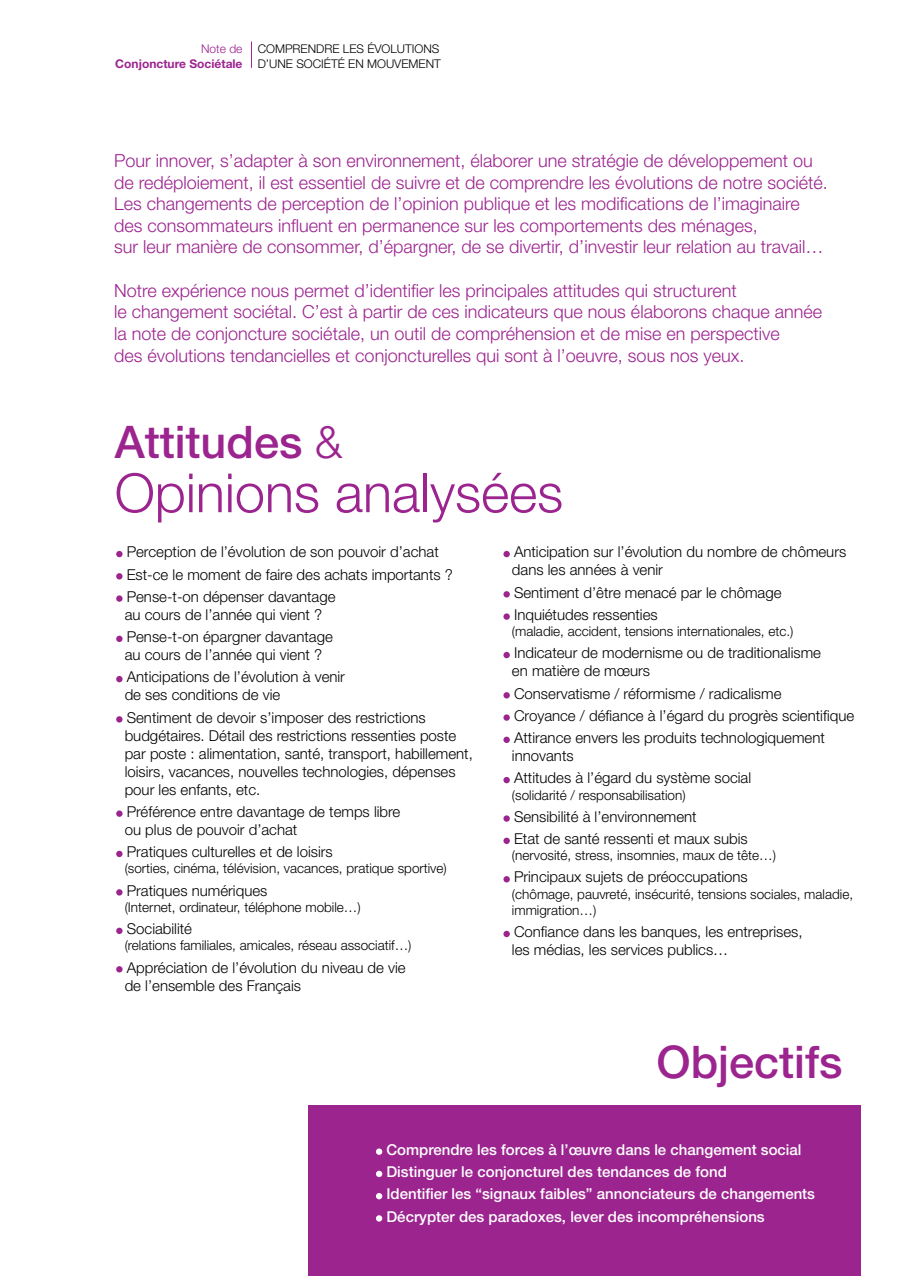
<style>
.page{position:relative;width:915px;height:1276px;background:#fff}
.page>*{position:absolute;margin:0;border:0;box-sizing:border-box;transform-origin:0 0}
.t1{font:300 54px "Helvetica Neue LT Std";color:#9c248f}
.t2{font:500 45px "Helvetica Neue LT Std";color:#9c248f}
.t3{font:300 18px/21.6px "Helvetica Neue LT Std";color:#9c248f}
.t4{font:300 15px/22.2px "Helvetica Neue LT Std";color:#000}
.t5{font:500 15px/22.2px "Helvetica Neue LT Std";color:#fff}
.t6{font:300 13.5px/16.2px "Helvetica Neue LT Std";color:#000}
.t7{font:300 12px/14.4px "Helvetica Neue LT Std";color:#000}
.t8{font:700 12px "Helvetica Neue LT Std";color:#9c248f}
.t9{font:300 12px "Helvetica Neue LT Std";color:#9c248f}
.s1{font-weight:300}
</style>
<div class="page">
<div style="left:308px;top:1106px;width:552px;height:170px;background:#9c248f"></div>
<svg style="left:116px;top:551px;width:6px;height:6px"></svg>
<svg style="left:116px;top:573px;width:6px;height:6px"></svg>
<div style="left:116px;top:595px;width:6px;height:7px;background:#9c248f;border-radius:50%"></div>
<div style="left:116px;top:635px;width:6px;height:7px;background:#9c248f;border-radius:50%"></div>
<svg style="left:116px;top:676px;width:6px;height:6px"></svg>
<svg style="left:116px;top:716px;width:6px;height:6px"></svg>
<div style="left:116px;top:810px;width:6px;height:7px;background:#9c248f;border-radius:50%"></div>
<div style="left:116px;top:850px;width:6px;height:7px;background:#9c248f;border-radius:50%"></div>
<svg style="left:116px;top:889px;width:6px;height:6px"></svg>
<div style="left:116px;top:927px;width:6px;height:7px;background:#9c248f;border-radius:50%"></div>
<svg style="left:116px;top:966px;width:6px;height:6px"></svg>
<svg style="left:503px;top:551px;width:6px;height:6px"></svg>
<svg style="left:503px;top:591px;width:6px;height:6px"></svg>
<div style="left:503px;top:613px;width:6px;height:7px;background:#9c248f;border-radius:50%"></div>
<svg style="left:503px;top:652px;width:6px;height:6px"></svg>
<svg style="left:503px;top:692px;width:6px;height:6px"></svg>
<div style="left:503px;top:714px;width:6px;height:7px;background:#9c248f;border-radius:50%"></div>
<div style="left:503px;top:736px;width:6px;height:7px;background:#9c248f;border-radius:50%"></div>
<svg style="left:503px;top:777px;width:6px;height:6px"></svg>
<div style="left:503px;top:815px;width:6px;height:7px;background:#9c248f;border-radius:50%"></div>
<div style="left:503px;top:837px;width:6px;height:7px;background:#9c248f;border-radius:50%"></div>
<svg style="left:503px;top:876px;width:6px;height:6px"></svg>
<div style="left:503px;top:930px;width:6px;height:7px;background:#9c248f;border-radius:50%"></div>
<svg style="left:376px;top:1148px;width:6px;height:6px"></svg>
<div style="left:376px;top:1170px;width:6px;height:7px;background:#fff;border-radius:50%"></div>
<svg style="left:376px;top:1193px;width:6px;height:6px"></svg>
<svg style="left:376px;top:1215px;width:6px;height:6px"></svg>
<svg style="left:251px;top:41px;width:1px;height:27px"></svg>
<p class="t9" style="left:201px;top:42px;width:43px">Note de</p>
<p class="t8" style="left:115px;top:56px;width:129px">Conjoncture Sociétale</p>
<p class="t7" style="left:257px;top:42px;width:184px">COMPRENDRE LES ÉVOLUTIONS<br>D’UNE SOCIÉTÉ EN MOUVEMENT</p>
<p class="t3" style="left:114px;top:149px;width:715px">Pour innover, s’adapter à son environnement, élaborer une stratégie de développement ou de redéploiement, il est essentiel de suivre et de comprendre les évolutions de notre société.<br>Les changements de perception de l’opinion publique et les modifications de l’imaginaire des consommateurs influent en permanence sur les comportements des ménages,<br>sur leur manière de consommer, d’épargner, de se divertir, d’investir leur relation au travail…</p>
<p class="t3" style="left:114px;top:279px;width:709px">Notre expérience nous permet d’identifier les principales attitudes qui structurent<br>le changement sociétal. C’est à partir de ces indicateurs que nous élaborons chaque année la note de conjoncture sociétale, un outil de compréhension et de mise en perspective<br>des évolutions tendancielles et conjoncturelles qui sont à l’oeuvre, sous nos yeux.</p>
<h2 class="t2" style="left:115px;top:415px;width:229px">Attitudes <span class="s1">&amp;</span></h2>
<h1 class="t1" style="left:115px;top:460px;width:450px">Opinions analysées</h1>
<p class="t4" style="left:127px;top:540px;width:327px">Perception de l’évolution de son pouvoir d’achat<br>Est-ce le moment de faire des achats importants ?<br>Pense-t-on dépenser davantage</p>
<p class="t4" style="left:125px;top:603px;width:209px">au cours de l’année qui vient ?<br>Pense-t-on épargner davantage</p>
<p class="t4" style="left:125px;top:643px;width:222px">au cours de l’année qui vient ?<br>Anticipations de l’évolution à venir</p>
<p class="t4" style="left:125px;top:683px;width:302px">de ses conditions de vie<br>Sentiment de devoir s’imposer des restrictions</p>
<p class="t4" style="left:125px;top:726px;width:349px;line-height:18px">budgétaires. Détail des restrictions ressenties poste par poste : alimentation, santé, transport, habillement, loisirs, vacances, nouvelles technologies, dépenses pour les enfants, etc.</p>
<p class="t4" style="left:125px;top:802px;width:277px;line-height:18px">Préférence entre davantage de temps libre ou plus de pouvoir d’achat</p>
<p class="t4" style="left:127px;top:840px;width:207px">Pratiques culturelles et de loisirs</p>
<p class="t6" style="left:125px;top:860px;width:323px">(sorties, cinéma, télévision, vacances, pratique sportive)</p>
<p class="t4" style="left:127px;top:879px;width:142px">Pratiques numériques</p>
<p class="t6" style="left:125px;top:898px;width:237px">(Internet, ordinateur, téléphone mobile…)</p>
<p class="t4" style="left:127px;top:917px;width:67px">Sociabilité</p>
<p class="t6" style="left:125px;top:937px;width:288px">(relations familiales, amicales, réseau associatif…)</p>
<p class="t4" style="left:125px;top:958px;width:282px;line-height:18px">Appréciation de l’évolution du niveau de vie de l’ensemble des Français</p>
<p class="t4" style="left:512px;top:542px;width:336px;line-height:18px">Anticipation sur l’évolution du nombre de chômeurs dans les années à venir</p>
<p class="t4" style="left:514px;top:581px;width:269px">Sentiment d’être menacé par le chômage<br>Inquiétudes ressenties</p>
<p class="t6" style="left:512px;top:623px;width:283px">(maladie, accident, tensions internationales, etc.)</p>
<p class="t4" style="left:512px;top:643px;width:310px;line-height:18px">Indicateur de modernisme ou de traditionalisme en matière de mœurs</p>
<p class="t4" style="left:514px;top:682px;width:341px">Conservatisme / réformisme / radicalisme<br>Croyance / défiance à l’égard du progrès scientifique<br>Attirance envers les produits technologiquement</p>
<p class="t4" style="left:512px;top:744px;width:241px">innovants<br>Attitudes à l’égard du système social</p>
<p class="t6" style="left:512px;top:786px;width:175px">(solidarité / responsabilisation)</p>
<p class="t4" style="left:514px;top:805px;width:235px">Sensibilité à l’environnement<br>Etat de santé ressenti et maux subis</p>
<p class="t6" style="left:512px;top:847px;width:265px">(nervosité, stress, insomnies, maux de tête…)</p>
<p class="t4" style="left:514px;top:865px;width:235px">Principaux sujets de préoccupations</p>
<p class="t6" style="left:512px;top:885px;width:342px">(chômage, pauvreté, insécurité, tensions sociales, maladie, immigration…)</p>
<p class="t4" style="left:512px;top:922px;width:292px;line-height:18px">Confiance dans les banques, les entreprises, les médias, les services publics…</p>
<h2 class="t2" style="left:656px;top:1035px;width:187px">Objectifs</h2>
<p class="t5" style="left:386px;top:1138px;width:430px">Comprendre les forces à l’œuvre dans le changement social Distinguer le conjoncturel des tendances de fond<br>Identifier les “signaux faibles” annonciateurs de changements Décrypter des paradoxes, lever des incompréhensions</p>
</div>
